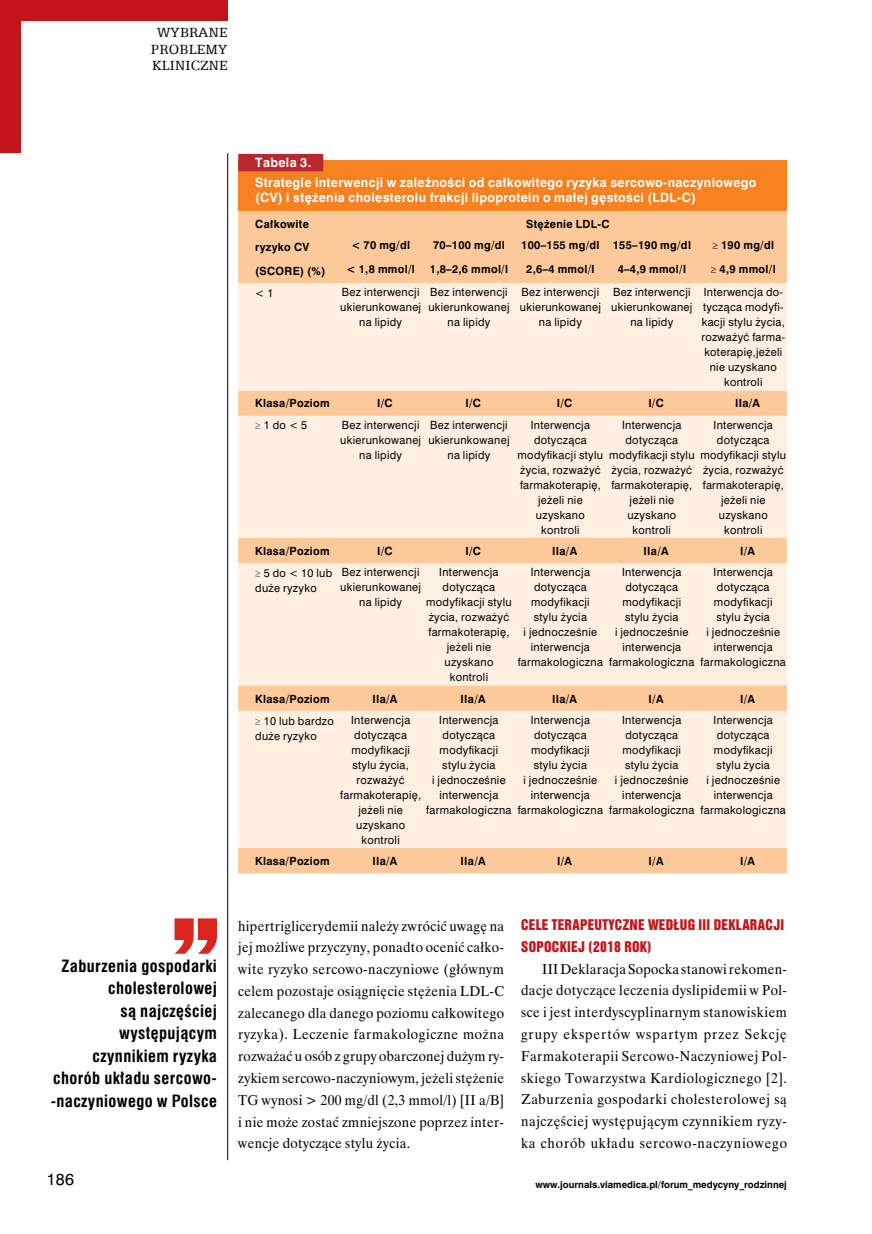
<style>
.page{position:relative;width:872px;height:1234px;background:#fff}
.page>*{position:absolute;margin:0;border:0;box-sizing:border-box;transform-origin:0 0}
.t1{font:700 16.5px/22.5px "Swis 721 Cn EU";letter-spacing:.025em;color:#000;text-align:right}
.t2{font:15px/16.5px "Egyptian 505 EU";letter-spacing:.015em;color:#000;text-align:center}
.t3{font:15px "Swis 721 PL";color:#000}
.t4{font:14.25px/21.8px "Time Ibis EE";letter-spacing:.035em;color:#000;text-align:justify;scale:.95 1}
.t5{font:13.5px/21.8px "Swis 921 EU";letter-spacing:.025em;color:#c4141b}
.t6{font:700 12px/20.4px "Swis 721 PL";letter-spacing:.03em;color:#fff}
.t7{font:10.5px/15px "Swis 721 PL";letter-spacing:.03em;color:#000;text-align:center}
.t8{font:700 10.5px "Swis 721 PL";letter-spacing:.03em;color:#000}
.t9{font:700 9px "Swis 721 PL";color:#000}
.s1{color:#1a4b54}
</style>
<div class="page">
<hr style="left:227px;top:153px;width:1px;height:1006px;background:#000">
<div style="left:0;top:0;width:227px;height:21px;background:#c4141b"></div>
<div style="left:0;top:0;width:21px;height:153px;background:#c4141b"></div>
<div style="left:238px;top:161px;width:549px;height:50px;background:#f5821f"></div>
<div style="left:238px;top:211px;width:549px;height:662px;background:#fdc99b"></div>
<svg style="left:238px;top:283px;width:549px;height:564px;background:#fee9d7"></svg>
<div style="left:238px;top:154px;width:85px;height:17px;background:#b8282e"></div>
<svg style="left:174px;top:918px;width:43px;height:35px"></svg>
<h2 class="t2" style="left:151px;top:24px;width:78px">WYBRANE<br>PROBLEMY<br>KLINICZNE</h2>
<h1 class="t1" style="left:51px;top:954px;width:168px">Zaburzenia gospodarki cholesterolowej<br>są najczęściej występującym czynnikiem ryzyka chorób układu sercowo--naczyniowego w Polsce</h1>
<p class="t6" style="left:255px;top:152px;width:503px">Tabela 3.<br>Strategie interwencji w zależności od całkowitego ryzyka sercowo-naczyniowego</p>
<p class="t6" style="left:255px;top:187px;width:442px">(CV) i stężenia cholesterolu frakcji lipoprotein o małej gęstości (LDL-C)</p>
<p class="t8" style="left:255px;top:217px;width:55px">Całkowite</p>
<p class="t8" style="left:255px;top:240px;width:56px">ryzyko CV</p>
<p class="t8" style="left:255px;top:264px;width:72px">(SCORE) (%)</p>
<p class="t8" style="left:526px;top:217px;width:85px">Stężenie LDL-C</p>
<p class="t8" style="left:351px;top:238px;width:60px">&lt; 70 mg/dl</p>
<p class="t8" style="left:346px;top:261px;width:70px">&lt; 1,8 mmol/l</p>
<p class="t8" style="left:433px;top:238px;width:73px">70–100 mg/dl</p>
<p class="t8" style="left:430px;top:261px;width:80px">1,8–2,6 mmol/l</p>
<p class="t8" style="left:521px;top:238px;width:80px">100–155 mg/dl</p>
<p class="t8" style="left:526px;top:261px;width:70px">2,6–4 mmol/l</p>
<p class="t8" style="left:612px;top:238px;width:80px">155–190 mg/dl</p>
<p class="t8" style="left:617px;top:261px;width:70px">4–4,9 mmol/l</p>
<p class="t8" style="left:712px;top:238px;width:63px">≥ 190 mg/dl</p>
<p class="t8" style="left:711px;top:261px;width:66px">≥ 4,9 mmol/l</p>
<p class="t7" style="left:255px;top:285px;width:20px">&lt; 1</p>
<p class="t7" style="left:340px;top:284px;width:82px">Bez interwencji ukierunkowanej na lipidy</p>
<p class="t7" style="left:428px;top:284px;width:83px">Bez interwencji ukierunkowanej na lipidy</p>
<p class="t7" style="left:520px;top:284px;width:83px">Bez interwencji ukierunkowanej na lipidy</p>
<p class="t7" style="left:611px;top:284px;width:83px">Bez interwencji ukierunkowanej na lipidy</p>
<p class="t7" style="left:701px;top:284px;width:85px">Interwencja do&shy;tycząca modyfi&shy;kacji stylu życia, rozważyć farma&shy;koterapię,jeżeli nie uzyskano kontroli</p>
<p class="t8" style="left:255px;top:396px;width:76px">Klasa/Poziom</p>
<p class="t8" style="left:377px;top:396px;width:17px">I/C</p>
<p class="t8" style="left:465px;top:396px;width:17px">I/C</p>
<p class="t8" style="left:557px;top:396px;width:17px">I/C</p>
<p class="t8" style="left:648px;top:396px;width:17px">I/C</p>
<p class="t8" style="left:735px;top:396px;width:27px">IIa/A</p>
<p class="t7" style="left:255px;top:417px;width:53px"><span class="s1">≥</span> 1 do &lt; 5</p>
<p class="t7" style="left:340px;top:417px;width:82px">Bez interwencji ukierunkowanej na lipidy</p>
<p class="t7" style="left:428px;top:417px;width:83px">Bez interwencji ukierunkowanej na lipidy</p>
<p class="t7" style="left:517px;top:417px;width:87px">Interwencja dotycząca modyfikacji stylu życia, rozważyć farmakoterapię, jeżeli nie uzyskano kontroli</p>
<p class="t7" style="left:609px;top:417px;width:87px">Interwencja dotycząca modyfikacji stylu życia, rozważyć farmakoterapię, jeżeli nie uzyskano kontroli</p>
<p class="t7" style="left:700px;top:417px;width:87px">Interwencja dotycząca modyfikacji stylu życia, rozważyć farmakoterapię, jeżeli nie uzyskano kontroli</p>
<p class="t8" style="left:255px;top:544px;width:76px">Klasa/Poziom</p>
<p class="t8" style="left:377px;top:544px;width:17px">I/C</p>
<p class="t8" style="left:465px;top:544px;width:17px">I/C</p>
<p class="t8" style="left:552px;top:544px;width:27px">IIa/A</p>
<p class="t8" style="left:643px;top:544px;width:27px">IIa/A</p>
<p class="t8" style="left:740px;top:544px;width:16px">I/A</p>
<p class="t7" style="left:255px;top:565px;width:79px;text-align:left"><span class="s1">≥</span> 5 do &lt; 10 lub duże ryzyko</p>
<p class="t7" style="left:340px;top:564px;width:82px">Bez interwencji ukierunkowanej na lipidy</p>
<p class="t7" style="left:426px;top:564px;width:87px">Interwencja dotycząca modyfikacji stylu życia, rozważyć farmakoterapię, jeżeli nie uzyskano kontroli</p>
<p class="t7" style="left:518px;top:564px;width:87px">Interwencja dotycząca modyfikacji stylu życia<br>i jednocześnie interwencja farmakologiczna</p>
<p class="t7" style="left:609px;top:564px;width:87px">Interwencja dotycząca modyfikacji stylu życia<br>i jednocześnie interwencja farmakologiczna</p>
<p class="t7" style="left:700px;top:564px;width:87px">Interwencja dotycząca modyfikacji stylu życia<br>i jednocześnie interwencja farmakologiczna</p>
<p class="t8" style="left:255px;top:691px;width:76px">Klasa/Poziom</p>
<p class="t8" style="left:372px;top:691px;width:27px">IIa/A</p>
<p class="t8" style="left:460px;top:691px;width:27px">IIa/A</p>
<p class="t8" style="left:552px;top:691px;width:27px">IIa/A</p>
<p class="t8" style="left:648px;top:691px;width:16px">I/A</p>
<p class="t8" style="left:740px;top:691px;width:16px">I/A</p>
<p class="t7" style="left:255px;top:712px;width:80px;text-align:left"><span class="s1">≥</span> 10 lub bardzo duże ryzyko</p>
<p class="t7" style="left:340px;top:712px;width:82px">Interwencja dotycząca modyfikacji stylu życia, rozważyć farmakoterapię, jeżeli nie uzyskano kontroli</p>
<p class="t7" style="left:426px;top:712px;width:87px">Interwencja dotycząca modyfikacji stylu życia<br>i jednocześnie interwencja farmakologiczna</p>
<p class="t7" style="left:518px;top:712px;width:87px">Interwencja dotycząca modyfikacji stylu życia<br>i jednocześnie interwencja farmakologiczna</p>
<p class="t7" style="left:609px;top:712px;width:87px">Interwencja dotycząca modyfikacji stylu życia<br>i jednocześnie interwencja farmakologiczna</p>
<p class="t7" style="left:700px;top:712px;width:87px">Interwencja dotycząca modyfikacji stylu życia<br>i jednocześnie interwencja farmakologiczna</p>
<p class="t8" style="left:255px;top:854px;width:76px">Klasa/Poziom</p>
<p class="t8" style="left:372px;top:854px;width:27px">IIa/A</p>
<p class="t8" style="left:460px;top:854px;width:27px">IIa/A</p>
<p class="t8" style="left:557px;top:854px;width:16px">I/A</p>
<p class="t8" style="left:648px;top:854px;width:16px">I/A</p>
<p class="t8" style="left:740px;top:854px;width:16px">I/A</p>
<p class="t4" style="left:238px;top:914px;width:281px">hipertriglicerydemii należy zwrócić uwagę na jej możliwe przyczyny, ponadto ocenić całko&shy;wite ryzyko sercowo-naczyniowe (głównym celem pozostaje osiągnięcie stężenia LDL-C zalecanego dla danego poziomu całkowitego ryzyka). Leczenie farmakologiczne można rozważać u osób z grupy obarczonej dużym ry&shy;zykiem sercowo-naczyniowym, jeżeli stężenie TG wynosi &gt; 200 mg/dl (2,3 mmol/l) [II a/B] i nie może zostać zmniejszone poprzez inter&shy;wencje dotyczące stylu życia.</p>
<p class="t5" style="left:521px;top:913px;width:265px">CELE TERAPEUTYCZNE WEDŁUG III DEKLARACJI<br>SOPOCKIEJ (2018 ROK)</p>
<p class="t4" style="left:521px;top:957px;width:281px;text-indent:21px">III Deklaracja Sopocka stanowi rekomen&shy;dacje dotyczące leczenia dyslipidemii w Pol&shy;sce i jest interdyscyplinarnym stanowiskiem grupy ekspertów wspartym przez Sekcję Farmakoterapii Sercowo-Naczyniowej Pol&shy;skiego Towarzystwa Kardiologicznego [2].<br>Zaburzenia gospodarki cholesterolowej są najczęściej występującym czynnikiem ryzy&shy;ka chorób układu sercowo-naczyniowego</p>
<h2 class="t3" style="left:47px;top:1169px;width:29px">186</h2>
<p class="t9" style="left:535px;top:1178px;width:253px">www.journals.viamedica.pl/forum_medycyny_rodzinnej</p>
</div>
